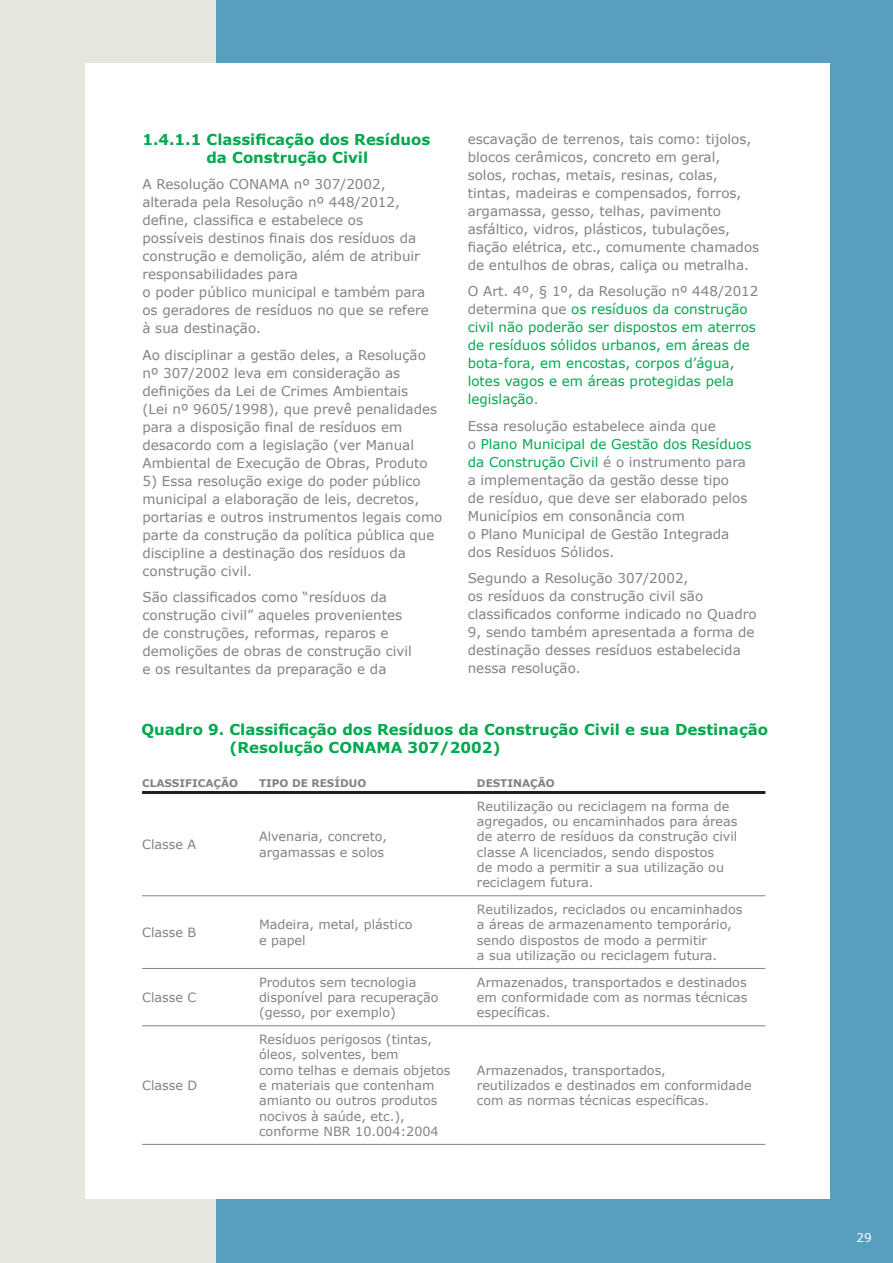
<style>
.page{position:relative;width:893px;height:1263px;background:#fff}
.page>*{position:absolute;margin:0;border:0;box-sizing:border-box;transform-origin:0 0}
.t1{font:700 15px/18px "Verdana";color:#00a84e;text-align:center}
.t2{font:13.5px/18px "Verdana";color:#808285}
.t3{font:13.5px/18px "Verdana";color:#00a84e}
.t4{font:12.75px/15.3px "Verdana";color:#808285}
.t5{font:12px "Verdana";color:#fff}
.t6{font:700 10.5px "Verdana";color:#808285}
.s1{color:#808285}
.s2{color:#00a84e}
</style>
<div class="page">
<div style="left:0;top:0;width:236px;height:1263px;background:#e7e6de"></div>
<div style="left:217px;top:0;width:676px;height:1263px;background:#589ebf"></div>
<div style="left:85px;top:64px;width:744px;height:1135px;background:#fff"></div>
<hr style="left:142px;top:791px;width:111px;height:3px;background:#231f20">
<hr style="left:253px;top:791px;width:218px;height:3px;background:#231f20">
<hr style="left:471px;top:791px;width:294px;height:3px;background:#231f20">
<hr style="left:142px;top:895px;width:111px;height:1px;background:#808285">
<hr style="left:253px;top:895px;width:218px;height:1px;background:#808285">
<hr style="left:471px;top:895px;width:294px;height:1px;background:#808285">
<hr style="left:142px;top:968px;width:111px;height:1px;background:#808285">
<hr style="left:253px;top:968px;width:218px;height:1px;background:#808285">
<hr style="left:471px;top:968px;width:294px;height:1px;background:#808285">
<hr style="left:142px;top:1025px;width:111px;height:1px;background:#808285">
<hr style="left:253px;top:1025px;width:218px;height:1px;background:#808285">
<hr style="left:471px;top:1025px;width:294px;height:1px;background:#808285">
<hr style="left:142px;top:1144px;width:111px;height:1px;background:#808285">
<hr style="left:253px;top:1144px;width:218px;height:1px;background:#808285">
<hr style="left:471px;top:1144px;width:294px;height:1px;background:#808285">
<p class="t1" style="left:142px;top:130px;width:289px">1.4.1.1 Classificação dos Resíduos da Construção Civil</p>
<p class="t2" style="left:142px;top:176px;width:288px">A Resolução CONAMA nº 307/2002, alterada pela Resolução nº 448/2012, define, classifica e estabelece os<br>possíveis destinos finais dos resíduos da construção e demolição, além de atribuir responsabilidades para<br>o poder público municipal e também para os geradores de resíduos no que se refere à sua destinação.</p>
<p class="t2" style="left:142px;top:346px;width:296px">Ao disciplinar a gestão deles, a Resolução nº 307/2002 leva em consideração as definições da Lei de Crimes Ambientais<br>(Lei nº 9605/1998), que prevê penalidades para a disposição final de resíduos em desacordo com a legislação (ver Manual Ambiental de Execução de Obras, Produto</p>
<p class="t2" style="left:142px;top:472px;width:302px">5) Essa resolução exige do poder público municipal a elaboração de leis, decretos, portarias e outros instrumentos legais como parte da construção da política pública que discipline a destinação dos resíduos da construção civil.</p>
<p class="t2" style="left:142px;top:589px;width:271px">São classificados como “resíduos da construção civil” aqueles provenientes de construções, reformas, reparos e demolições de obras de construção civil e os resultantes da preparação e da</p>
<p class="t2" style="left:468px;top:130px;width:293px">escavação de terrenos, tais como: tijolos, blocos cerâmicos, concreto em geral, solos, rochas, metais, resinas, colas, tintas, madeiras e compensados, forros, argamassa, gesso, telhas, pavimento asfáltico, vidros, plásticos, tubulações, fiação elétrica, etc., comumente chamados de entulhos de obras, caliça ou metralha.</p>
<p class="t3" style="left:468px;top:282px;width:292px"><span class="s1">O Art. 4º, § 1º, da Resolução nº 448/2012 determina que</span> os resíduos da construção civil não poderão ser dispostos em aterros de resíduos sólidos urbanos, em áreas de bota-fora, em encostas, corpos d’água, lotes vagos e em áreas protegidas pela legislação<span class="s1">.</span></p>
<p class="t2" style="left:468px;top:417px;width:285px">Essa resolução estabelece ainda que<br>o <span class="s2">Plano Municipal de Gestão dos Resíduos da Construção Civil</span> é o instrumento para a implementação da gestão desse tipo<br>de resíduo, que deve ser elaborado pelos Municípios em consonância com<br>o Plano Municipal de Gestão Integrada dos Resíduos Sólidos.</p>
<p class="t2" style="left:468px;top:569px;width:291px">Segundo a Resolução 307/2002,<br>os resíduos da construção civil são classificados conforme indicado no Quadro 9, sendo também apresentada a forma de destinação desses resíduos estabelecida nessa resolução.</p>
<p class="t1" style="left:229px;top:721px;width:540px;text-align:left;text-indent:-88px">Quadro 9. Classificação dos Resíduos da Construção Civil e sua Destinação (Resolução CONAMA 307/2002)</p>
<p class="t6" style="left:142px;top:776px;width:16px">Class</p>
<p class="t6" style="left:179px;top:776px;width:28px">ificação</p>
<p class="t6" style="left:259px;top:776px;width:70px">Tipo de Resíduo</p>
<p class="t6" style="left:477px;top:776px;width:17px">Dest</p>
<p class="t6" style="left:507px;top:776px;width:15px">inação</p>
<p class="t4" style="left:142px;top:837px;width:56px">Classe A</p>
<p class="t4" style="left:259px;top:829px;width:130px">Alvenaria, concreto, argamassas e solos</p>
<p class="t4" style="left:142px;top:925px;width:56px">Classe B</p>
<p class="t4" style="left:259px;top:917px;width:155px">Madeira, metal, plástico e papel</p>
<p class="t4" style="left:477px;top:799px;width:262px">Reutilização ou reciclagem na forma de agregados, ou encaminhados para áreas de aterro de resíduos da construção civil classe A licenciados, sendo dispostos<br>de modo a permitir a sua utilização ou reciclagem futura.</p>
<p class="t4" style="left:477px;top:902px;width:267px">Reutilizados, reciclados ou encaminhados a áreas de armazenamento temporário, sendo dispostos de modo a permitir<br>a sua utilização ou reciclagem futura.</p>
<p class="t4" style="left:142px;top:990px;width:56px">Classe C</p>
<p class="t4" style="left:142px;top:1078px;width:57px">Classe D</p>
<p class="t4" style="left:259px;top:974px;width:181px">Produtos sem tecnologia disponível para recuperação (gesso, por exemplo)</p>
<p class="t4" style="left:477px;top:974px;width:272px;text-align:justify">Armazenados, transportados e destinados em conformidade com as normas técnicas específicas.</p>
<p class="t4" style="left:259px;top:1032px;width:193px">Resíduos perigosos (tintas, óleos, solventes, bem<br>como telhas e demais objetos e materiais que contenham amianto ou outros produtos nocivos à saúde, etc.), conforme NBR 10.004:2004</p>
<p class="t4" style="left:477px;top:1062px;width:276px">Armazenados, transportados,<br>reutilizados e destinados em conformidade com as normas técnicas específicas.</p>
<p class="t5" style="left:856px;top:1230px;width:17px">29</p>
</div>
